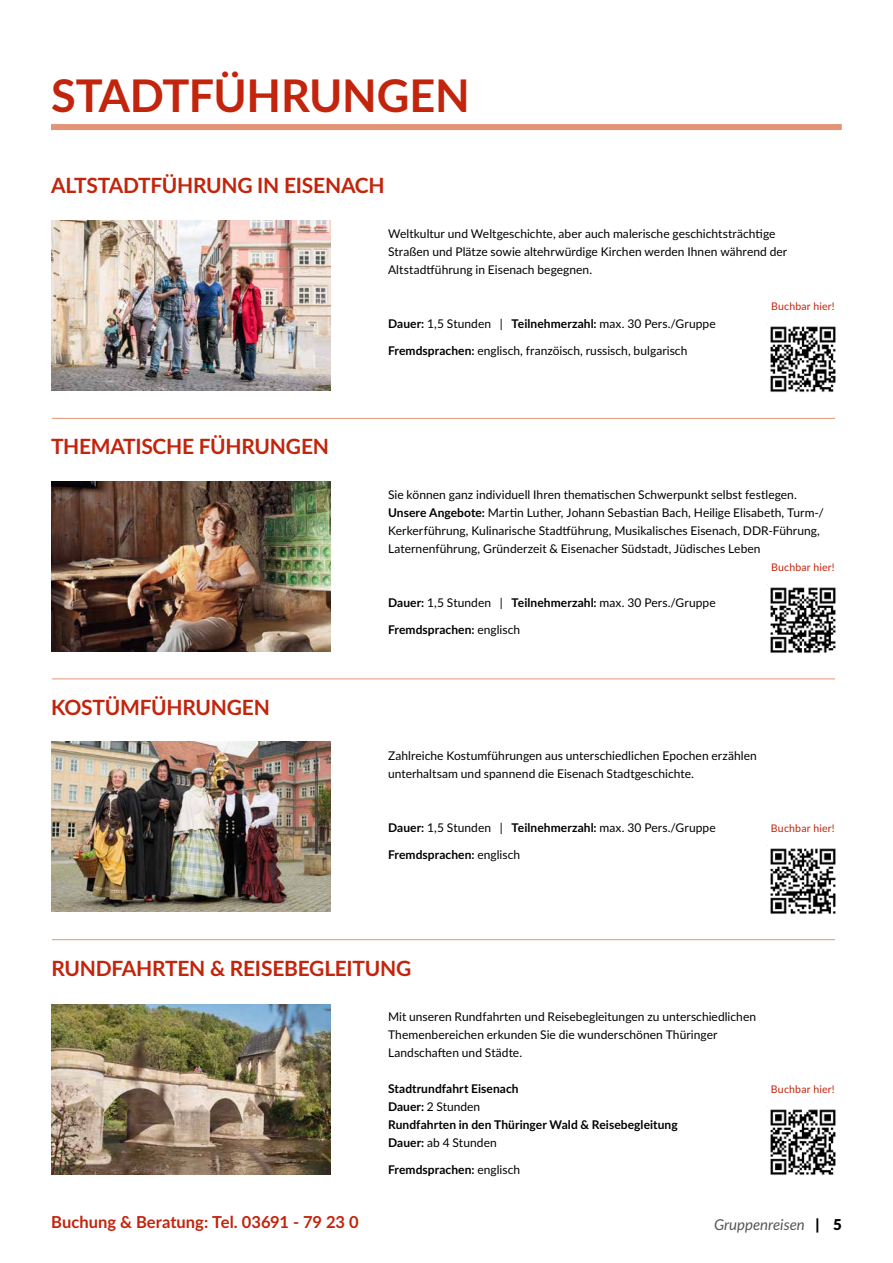
<style>
.page{position:relative;width:893px;height:1263px;background:#fff}
.page>*{position:absolute;margin:0;border:0;box-sizing:border-box;transform-origin:0 0}
.t1{font:700 45px "Lato";letter-spacing:-.005em;color:#c2240c}
.t2{font:700 21px "Lato";letter-spacing:-.01em;color:#c2240c}
.t3{font:700 16.5px "Lato";color:#c2240c}
.t4{font:italic 15px "Lato";color:#575756}
.t5{font:12px/18px "Lato";letter-spacing:.005em;color:#000}
.t6{font:700 12px/18px "Lato";letter-spacing:.005em;color:#000}
.t7{font:10.5px "Lato";letter-spacing:.02em;color:#c2240c}
.s1{font-weight:700}
.s2{font-weight:400}
.s3{font-weight:900;font-style:normal;color:#000}
</style>
<div class="page">
<img style="left:770px;top:326px;width:66px;height:66px">
<img style="left:770px;top:587px;width:66px;height:66px">
<img style="left:770px;top:848px;width:66px;height:66px">
<img style="left:770px;top:1109px;width:66px;height:66px">
<img style="left:52px;top:1004px;width:279px;height:171px">
<img style="left:51px;top:221px;width:280px;height:170px">
<hr style="left:52px;top:939px;width:783px;height:1px;background:#e29475">
<hr style="left:52px;top:678px;width:783px;height:1px;background:#e29475">
<hr style="left:52px;top:418px;width:783px;height:1px;background:#e29475">
<img style="left:51px;top:742px;width:280px;height:170px">
<img style="left:51px;top:481px;width:280px;height:170px">
<div style="left:51px;top:124px;width:791px;height:6px;background:#e29475"></div>
<h1 class="t1" style="left:51px;top:63px;width:420px">STADTFÜHRUNGEN</h1>
<h2 class="t2" style="left:51px;top:170px;width:335px">ALTSTADTFÜHRUNG IN EISENACH</h2>
<p class="t5" style="left:388px;top:224px;width:401px">Weltkultur und Weltgeschichte, aber auch malerische geschichtsträchtige<br>Straßen und Plätze sowie altehrwürdige Kirchen werden Ihnen während der<br>Altstadtführung in Eisenach begegnen.</p>
<h2 class="t2" style="left:51px;top:431px;width:280px">THEMATISCHE FÜHRUNGEN</h2>
<h2 class="t2" style="left:51px;top:692px;width:220px">KOSTÜMFÜHRUNGEN</h2>
<p class="t5" style="left:388px;top:314px;width:329px"><span class="s1">Dauer:</span> 1,5 Stunden | <span class="s1">Teilnehmerzahl:</span> max. 30 Pers./Gruppe</p>
<p class="t5" style="left:388px;top:341px;width:301px"><span class="s1">Fremdsprachen:</span> englisch, franzöisch, russisch, bulgarisch</p>
<p class="t7" style="left:771px;top:299px;width:65px">Buchbar hier!</p>
<p class="t5" style="left:388px;top:485px;width:437px">Sie können ganz individuell Ihren thematischen Schwerpunkt selbst festlegen.<br><span class="s1">Unsere Angebote:</span> Martin Luther, Johann Sebastian Bach, Heilige Elisabeth, Turm-/ Kerkerführung, Kulinarische Stadtführung, Musikalisches Eisenach, DDR-Führung, Laternenführung, Gründerzeit &amp; Eisenacher Südstadt, Jüdisches Leben</p>
<p class="t5" style="left:388px;top:593px;width:329px"><span class="s1">Dauer:</span> 1,5 Stunden | <span class="s1">Teilnehmerzahl:</span> max. 30 Pers./Gruppe</p>
<p class="t6" style="left:388px;top:620px;width:134px">Fremdsprachen: <span class="s2">englisch</span></p>
<p class="t7" style="left:771px;top:560px;width:65px">Buchbar hier!</p>
<p class="t5" style="left:388px;top:746px;width:370px">Zahlreiche Kostumführungen aus unterschiedlichen Epochen erzählen unterhaltsam und spannend die Eisenach Stadtgeschichte.</p>
<p class="t5" style="left:388px;top:818px;width:329px"><span class="s1">Dauer:</span> 1,5 Stunden | <span class="s1">Teilnehmerzahl:</span> max. 30 Pers./Gruppe</p>
<p class="t6" style="left:388px;top:845px;width:134px">Fremdsprachen: <span class="s2">englisch</span></p>
<p class="t7" style="left:771px;top:821px;width:65px">Buchbar hier!</p>
<h2 class="t2" style="left:51px;top:953px;width:361px">RUNDFAHRTEN &amp; REISEBEGLEITUNG</h2>
<p class="t5" style="left:388px;top:1007px;width:370px">Mit unseren Rundfahrten und Reisebegleitungen zu unterschiedlichen<br>Themenbereichen erkunden Sie die wunderschönen Thüringer<br>Landschaften und Städte.</p>
<p class="t6" style="left:388px;top:1079px;width:291px">Stadtrundfahrt Eisenach<br>Dauer: <span class="s2">2 Stunden<br></span>Rundfahrten in den Thüringer Wald &amp; Reisebegleitung<br>Dauer: <span class="s2">ab 4 Stunden</span></p>
<p class="t6" style="left:388px;top:1160px;width:134px">Fremdsprachen: <span class="s2">englisch</span></p>
<p class="t7" style="left:771px;top:1082px;width:65px">Buchbar hier!</p>
<h3 class="t3" style="left:51px;top:1210px;width:309px">Buchung &amp; Beratung: Tel. 03691 - 79 23 0</h3>
<p class="t4" style="left:714px;top:1214px;width:129px">Gruppenreisen <span class="s3">| 5</span></p>
</div>
